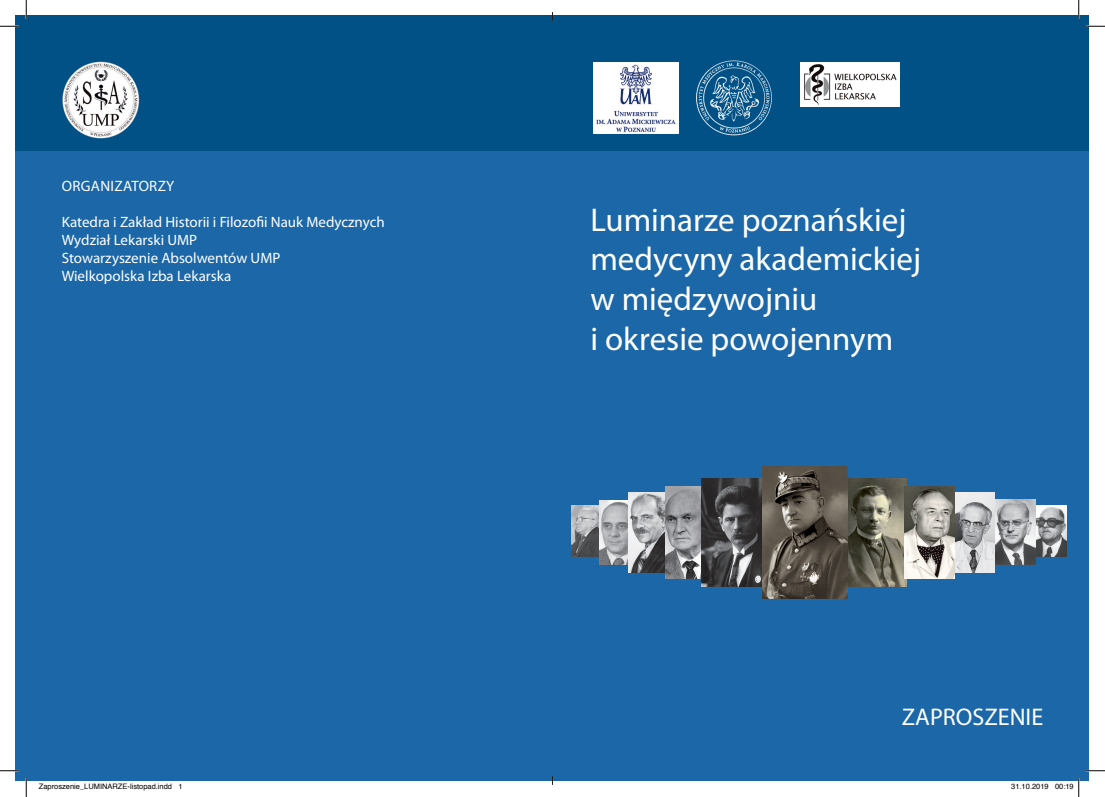
<style>
.page{position:relative;width:1105px;height:797px;background:#fff}
.page>*{position:absolute;margin:0;border:0;box-sizing:border-box;transform-origin:0 0}
.t1{font:33px "Myriad Pro";color:#fff}
.t2{font:24.12px "Myriad Pro";color:#fff}
.t3{font:15px "Myriad Pro";color:#fff}
.t4{font:15px "Myriad Pro";letter-spacing:.02em;color:#fff}
.t5{font:7.5px "Helvetica";color:#000}
</style>
<div class="page">
<div style="left:16px;top:16px;width:1073px;height:147px;background:#015186"></div>
<div style="left:16px;top:151px;width:1073px;height:630px;background:#1b67a8"></div>
<img style="left:593px;top:62px;width:85px;height:72px">
<img style="left:696px;top:60px;width:76px;height:76px">
<img style="left:800px;top:62px;width:100px;height:45px">
<img style="left:62px;top:62px;width:78px;height:77px">
<img style="left:571px;top:505px;width:29px;height:51px">
<img style="left:600px;top:500px;width:28px;height:65px">
<img style="left:628px;top:492px;width:37px;height:80px">
<img style="left:665px;top:486px;width:36px;height:92px">
<img style="left:701px;top:478px;width:62px;height:108px">
<img style="left:1035px;top:505px;width:32px;height:51px">
<img style="left:994px;top:500px;width:41px;height:65px">
<img style="left:954px;top:492px;width:40px;height:80px">
<img style="left:848px;top:478px;width:58px;height:109px">
<img style="left:904px;top:486px;width:50px;height:92px">
<img style="left:763px;top:466px;width:85px;height:132px">
<svg style="left:0;top:25px;width:19px;height:2px"></svg>
<svg style="left:1086px;top:25px;width:19px;height:2px"></svg>
<svg style="left:0;top:770px;width:19px;height:1px"></svg>
<svg style="left:1086px;top:770px;width:19px;height:1px"></svg>
<svg style="left:25px;top:0;width:2px;height:19px"></svg>
<svg style="left:25px;top:778px;width:2px;height:19px"></svg>
<svg style="left:1078px;top:0;width:1px;height:19px"></svg>
<svg style="left:1078px;top:778px;width:1px;height:19px"></svg>
<p class="t4" style="left:62px;top:177px;width:114px">ORGANIZATORZY</p>
<p class="t3" style="left:62px;top:213px;width:325px">Katedra i Zakład Historii i Filozofii Nauk Medycznych</p>
<p class="t3" style="left:62px;top:231px;width:137px">Wydział Lekarski UMP</p>
<p class="t3" style="left:62px;top:249px;width:220px">Stowarzyszenie Absolwentów UMP</p>
<p class="t3" style="left:62px;top:267px;width:171px">Wielkopolska Izba Lekarska</p>
<p class="t1" style="left:590px;top:199px;width:317px">Luminarze poznańskiej</p>
<p class="t1" style="left:590px;top:239px;width:332px">medycyny akademickiej</p>
<p class="t1" style="left:590px;top:278px;width:228px">w międzywojniu</p>
<p class="t1" style="left:590px;top:318px;width:304px">i okresie powojennym</p>
<p class="t2" style="left:902px;top:701px;width:143px">ZAPROSZENIE</p>
<p class="t5" style="left:39px;top:781px;width:145px">Zaproszenie_LUMINARZE-listopad.indd 1</p>
<p class="t5" style="left:1011px;top:781px;width:64px">31.10.2019 00:19</p>
</div>
